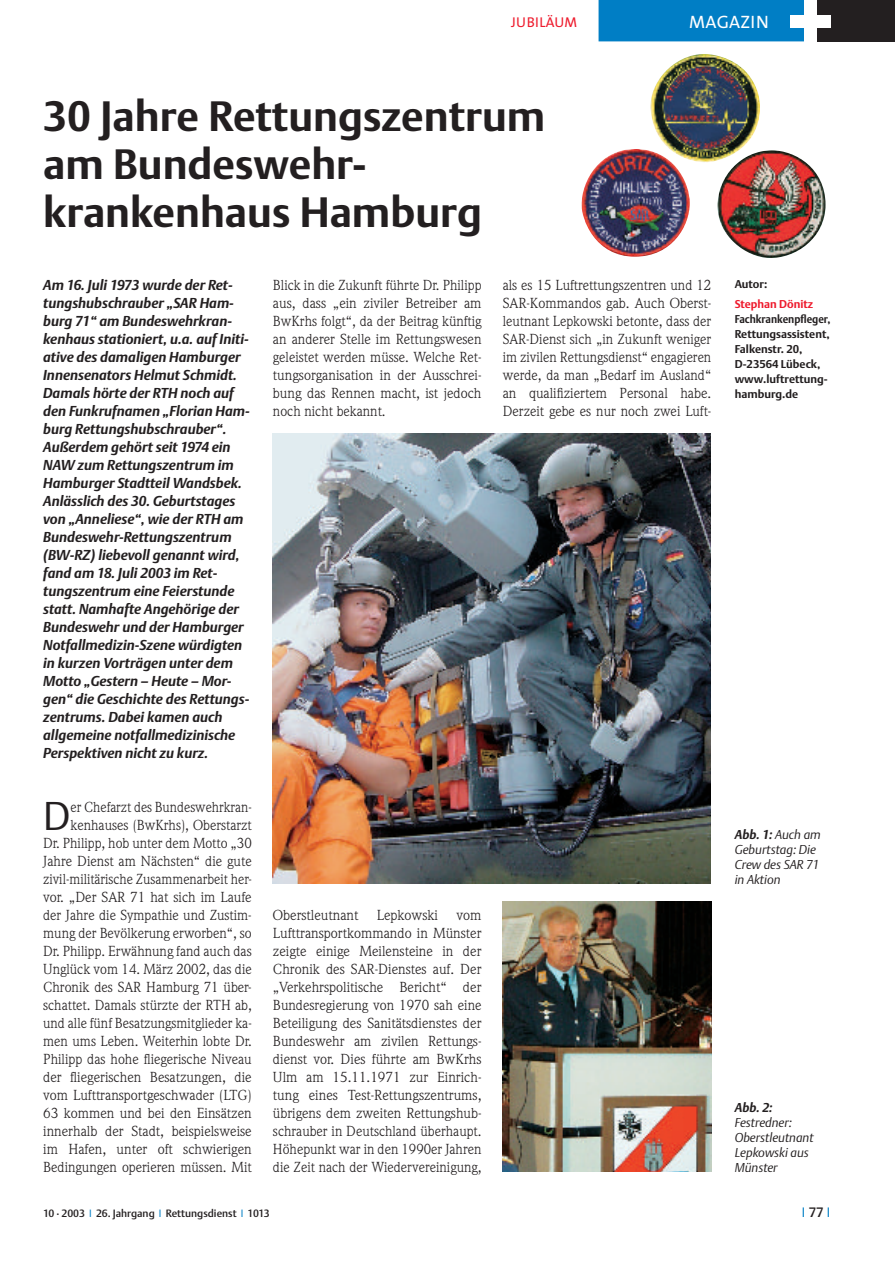
<style>
.page{position:relative;width:895px;height:1265px;background:#fff}
.page>*{position:absolute;margin:0;border:0;box-sizing:border-box;transform-origin:0 0}
.t1{font:700 42px/48px "DTL Argo T";color:#231f20}
.t2{font:39.75px "DTL Argo T Light";color:#231f20}
.t3{font:18px "The Sans Caps";letter-spacing:.015em;color:#fff}
.t4{font:14.25px/18px "Weidemann";color:#231f20;text-align:justify}
.t5{font:italic 14.25px/18px "DTL Argo T Bold";color:#231f20}
.t6{font:14.25px "The Sans";letter-spacing:.03em;color:#ee1b2d}
.t7{font:13.5px "DTL Argo T Light";color:#007ec5}
.t8{font:italic 12.75px/15px "DTL Argo T Light";color:#231f20}
.t9{font:italic 12.75px "DTL Argo T Bold";color:#231f20}
.t10{font:700 11.25px/15px "DTL Argo T";color:#231f20;scale:.92 1}
.t11{font:700 11.25px "DTL Argo T";color:#ee1b2d}
.t12{font:700 11.25px "DTL Argo T";color:#231f20}
.t13{font:10.5px "DTL Argo T Medium";color:#231f20}
.s1{font-family:"DTL Argo T Light"}
.s2{font-family:"DTL Argo T Light";color:#007ec5}
.s3{font-family:"DTL Argo T Medium";color:#231f20}
</style>
<div class="page">
<div style="left:809px;top:0;width:85px;height:41px;background:#231f20"></div>
<div style="left:598px;top:0;width:205px;height:41px;background:#007ec5"></div>
<div style="left:803px;top:0;width:13px;height:41px;background:#fff"></div>
<div style="left:789px;top:15px;width:41px;height:13px;background:#fff"></div>
<img style="left:649px;top:54px;width:110px;height:109px">
<img style="left:717px;top:150px;width:108px;height:108px">
<img style="left:581px;top:149px;width:108px;height:108px;border-radius:53px">
<img style="left:273px;top:433px;width:437px;height:450px">
<img style="left:502px;top:901px;width:209px;height:270px">
<p class="t6" style="left:511px;top:17px;width:68px">JUBILÄUM</p>
<p class="t3" style="left:689px;top:11px;width:81px">MAGAZIN</p>
<h1 class="t1" style="left:43px;top:95px;width:503px">30 Jahre Rettungszentrum am Bundeswehr&shy;krankenhaus Hamburg</h1>
<p class="t5" style="left:43px;top:276px;width:208px">Am 16. Juli 1973 wurde der Ret&shy;tungshubschrauber „SAR Ham&shy;burg 71“ am Bundeswehrkran&shy;kenhaus stationiert, u.a. auf Initi&shy;ative des damaligen Hamburger<br>Innensenators Helmut Schmidt.<br>Damals hörte der RTH noch auf den Funkrufnamen „Florian Ham&shy;burg Rettungshubschrauber“.<br>Außerdem gehört seit 1974 ein<br>NAW zum Rettungszentrum im<br>Hamburger Stadtteil Wandsbek.<br>Anlässlich des 30. Geburtstages von „Anneliese“, wie der RTH am<br>Bundeswehr-Rettungszentrum (BW-RZ) liebevoll genannt wird, fand am 18. Juli 2003 im Ret&shy;tungszentrum eine Feierstunde statt. Namhafte Angehörige der<br>Bundeswehr und der Hamburger<br>Notfallmedizin-Szene würdigten in kurzen Vorträgen unter dem<br>Motto „Gestern – Heute – Mor&shy;gen“ die Geschichte des Rettungs&shy;zentrums. Dabei kamen auch allgemeine notfallmedizinische<br>Perspektiven nicht zu kurz.</p>
<p class="t4" style="left:43px;top:799px;width:210px;text-align:right">er Chefarzt des Bundeswehrkran&shy;kenhauses (BwKrhs), Oberstarzt<br>Dr. Philipp, hob unter dem Motto „30<br>Jahre Dienst am Nächsten“ die gute zivil-militärische Zusammenarbeit her&shy;vor. „Der SAR 71 hat sich im Laufe der Jahre die Sympathie und Zustim&shy;mung der Bevölkerung erworben“, so Dr. Philipp. Erwähnung fand auch das Unglück vom 14. März 2002, das die Chronik des SAR Hamburg 71 über&shy;schattet. Damals stürzte der RTH ab, und alle fünf Besatzungsmitglieder ka&shy;men ums Leben. Weiterhin lobte Dr.<br>Philipp das hohe fliegerische Niveau der fliegerischen Besatzungen, die vom Lufttransportgeschwader (LTG)<br>63 kommen und bei den Einsätzen innerhalb der Stadt, beispielsweise im Hafen, unter oft schwierigen Bedingungen operieren müssen. Mit</p>
<h2 class="t2" style="left:43px;top:799px;width:29px">D</h2>
<p class="t4" style="left:273px;top:277px;width:210px">Blick in die Zukunft führte Dr. Philipp aus, dass „ein ziviler Betreiber am BwKrhs folgt“, da der Beitrag künftig an anderer Stelle im Rettungswesen geleistet werden müsse. Welche Ret&shy;tungsorganisation in der Ausschrei&shy;bung das Rennen macht, ist jedoch noch nicht bekannt.</p>
<p class="t4" style="left:502px;top:277px;width:210px">als es 15 Luftrettungszentren und 12<br>SAR-Kommandos gab. Auch Oberst&shy;leutnant Lepkowski betonte, dass der SAR-Dienst sich „in Zukunft weniger im zivilen Rettungsdienst“ engagieren werde, da man „Bedarf im Ausland“ an qualifiziertem Personal habe.<br>Derzeit gebe es nur noch zwei Luft-</p>
<p class="t4" style="left:273px;top:907px;width:87px">Oberstleutnant</p>
<p class="t4" style="left:377px;top:907px;width:63px">Lepkowski</p>
<p class="t4" style="left:273px;top:907px;width:210px;text-indent:183px">vom Lufttransportkommando in Münster zeigte einige Meilensteine in der Chronik des SAR-Dienstes auf. Der „Verkehrspolitische Bericht“ der Bundesregierung von 1970 sah eine Beteiligung des Sanitätsdienstes der Bundeswehr am zivilen Rettungs&shy;dienst vor. Dies führte am BwKrhs Ulm am 15.11.1971 zur Einrich&shy;tung eines Test-Rettungszentrums, übrigens dem zweiten Rettungshub&shy;schrauber in Deutschland überhaupt.<br>Höhepunkt war in den 1990er Jahren die Zeit nach der Wiedervereinigung,</p>
<p class="t12" style="left:734px;top:279px;width:34px">Autor:</p>
<p class="t11" style="left:734px;top:299px;width:80px">Stephan Dönitz</p>
<p class="t10" style="left:734px;top:312px;width:105px">Fachkrankenpfleger,<br>Rettungsassistent,<br>Falkenstr. 20,<br>D-23564 Lübeck, www.luftrettung&shy;hamburg.de</p>
<p class="t9" style="left:734px;top:829px;width:87px">Abb. 1: <span class="s1">Auch am</span></p>
<p class="t8" style="left:734px;top:842px;width:86px">Geburtstag: Die<br>Crew des SAR 71 in Aktion</p>
<p class="t9" style="left:734px;top:1102px;width:39px">Abb. 2:</p>
<p class="t8" style="left:734px;top:1115px;width:80px">Festredner:<br>Oberstleutnant<br>Lepkowski aus<br>Münster</p>
<p class="t13" style="left:43px;top:1209px;width:228px">10 · 2003 <span class="s2">I</span> 26. Jahrgang <span class="s2">I</span> Rettungsdienst <span class="s2">I</span> 1013</p>
<p class="t7" style="left:801px;top:1206px;width:30px">I <span class="s3">77</span> I</p>
</div>
